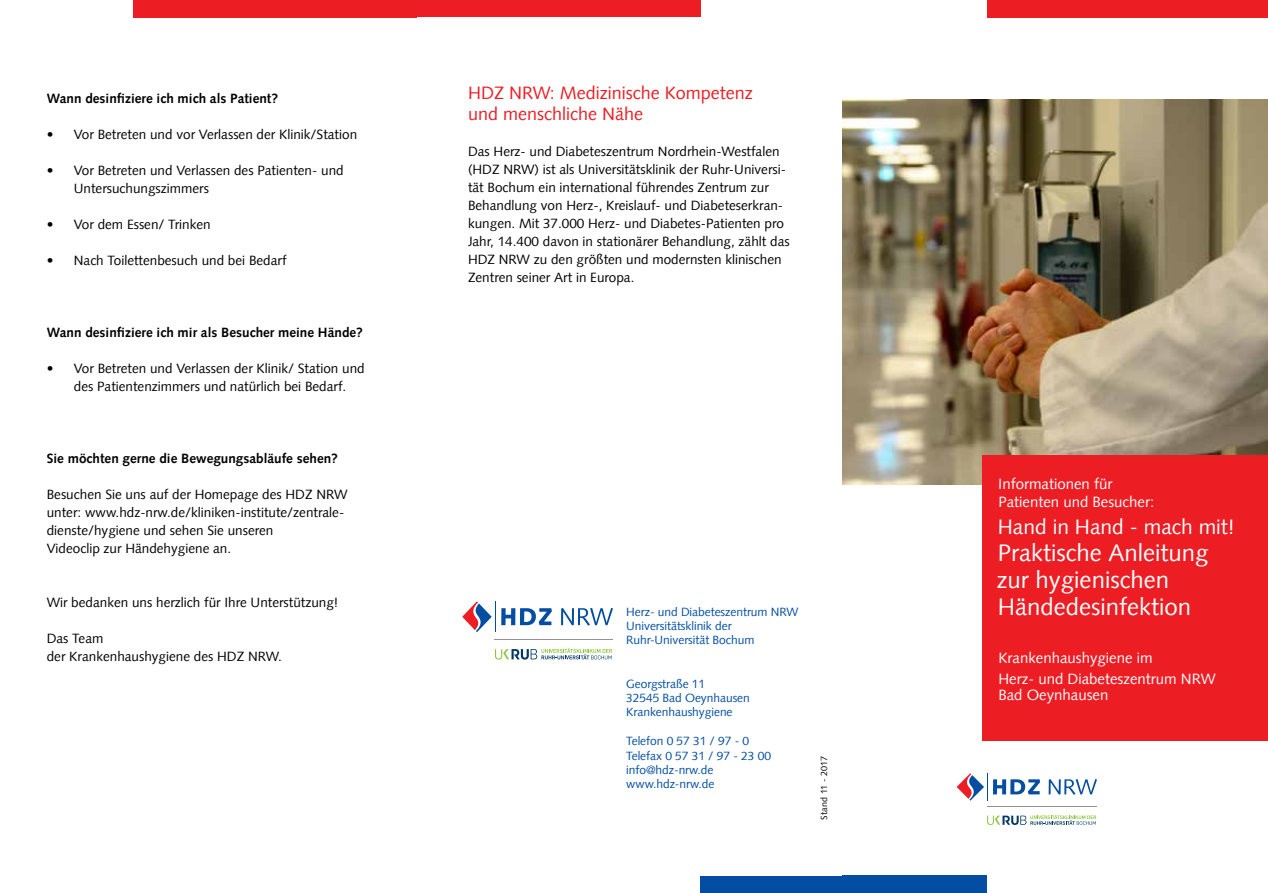
<style>
.page{position:relative;width:1268px;height:893px;background:#fff}
.page>*{position:absolute;margin:0;border:0;box-sizing:border-box;transform-origin:0 0}
.t1{font:24px/27px "Syntax";color:#fff}
.t2{font:21px "Syntax";color:#fff}
.t3{font:18px/21px "Syntax";color:#ed1d24}
.t4{font:15px/18px "Syntax";color:#fff}
.t5{font:13.5px/18px "Syntax";color:#000}
.t6{font:700 13.5px "Syntax";color:#000}
.t7{font:12px/14.4px "Syntax";letter-spacing:-.005em;color:#034ea2}
.t8{font:9px "Syntax";letter-spacing:.02em;color:#000}
</style>
<div class="page">
<svg style="left:495px;top:648px;width:117px;height:12px"></svg>
<svg style="left:501px;top:608px;width:51px;height:17px"></svg>
<svg style="left:561px;top:608px;width:52px;height:18px"></svg>
<svg style="left:462px;top:601px;width:29px;height:31px"></svg>
<hr style="left:495px;top:601px;width:1px;height:31px;background:#034ea2">
<hr style="left:495px;top:639px;width:118px;height:1px;background:#919195">
<div style="left:700px;top:876px;width:155px;height:17px;background:#034ea2"></div>
<div style="left:404px;top:0;width:296px;height:17px;background:#ed1d24"></div>
<img style="left:842px;top:100px;width:425px;height:384px">
<div style="left:986px;top:0;width:281px;height:17px;background:#ed1d24"></div>
<svg style="left:987px;top:815px;width:109px;height:10px"></svg>
<svg style="left:1048px;top:779px;width:48px;height:16px"></svg>
<svg style="left:956px;top:773px;width:83px;height:28px"></svg>
<hr style="left:986px;top:806px;width:110px;height:1px;background:#919195">
<div style="left:842px;top:876px;width:144px;height:17px;background:#034ea2"></div>
<div style="left:133px;top:0;width:284px;height:17px;background:#ed1d24"></div>
<div style="left:982px;top:455px;width:285px;height:286px;background:#ed1d24"></div>
<p class="t6" style="left:47px;top:91px;width:233px">Wann desinfiziere ich mich als Patient?</p>
<p class="t5" style="left:47px;top:125px;width:312px">• Vor Betreten und vor Verlassen der Klinik/Station</p>
<p class="t5" style="left:74px;top:161px;width:271px;text-indent:-27px">• Vor Betreten und Verlassen des Patienten- und<br>Untersuchungszimmers</p>
<p class="t5" style="left:47px;top:215px;width:165px">• Vor dem Essen/ Trinken</p>
<p class="t5" style="left:47px;top:251px;width:241px">• Nach Toilettenbesuch und bei Bedarf</p>
<p class="t6" style="left:47px;top:325px;width:317px">Wann desinfiziere ich mir als Besucher meine Hände?</p>
<p class="t5" style="left:74px;top:359px;width:292px;text-indent:-27px">• Vor Betreten und Verlassen der Klinik/ Station und des Patientenzimmers und natürlich bei Bedarf.</p>
<p class="t6" style="left:47px;top:451px;width:293px">Sie möchten gerne die Bewegungsabläufe sehen?</p>
<p class="t5" style="left:47px;top:485px;width:302px">Besuchen Sie uns auf der Homepage des HDZ NRW unter: www.hdz-nrw.de/kliniken-institute/zentrale&shy;dienste/hygiene und sehen Sie unseren<br>Videoclip zur Händehygiene an.</p>
<p class="t5" style="left:47px;top:593px;width:293px">Wir bedanken uns herzlich für Ihre Unterstützung!</p>
<p class="t5" style="left:47px;top:629px;width:236px">Das Team<br>der Krankenhaushygiene des HDZ NRW.</p>
<h3 class="t3" style="left:468px;top:82px;width:286px">HDZ NRW: Medizinische Kompetenz und menschliche Nähe</h3>
<p class="t5" style="left:468px;top:142px;width:323px">Das Herz- und Diabeteszentrum Nordrhein-Westfalen (HDZ NRW) ist als Universitätsklinik der Ruhr-Universi&shy;tät Bochum ein international führendes Zentrum zur Behandlung von Herz-, Kreislauf- und Diabeteserkran&shy;kungen. Mit 37.000 Herz- und Diabetes-Patienten pro Jahr, 14.400 davon in stationärer Behandlung, zählt das HDZ NRW zu den größten und modernsten klinischen Zentren seiner Art in Europa.</p>
<p class="t7" style="left:626px;top:604px;width:174px">Herz- und Diabeteszentrum NRW<br>Universitätsklinik der<br>Ruhr-Universität Bochum</p>
<p class="t7" style="left:626px;top:676px;width:125px">Georgstraße 11<br>32545 Bad Oeynhausen<br>Krankenhaushygiene</p>
<p class="t7" style="left:626px;top:734px;width:146px">Telefon 0 57 31 / 97 - 0<br>Telefax 0 57 31 / 97 - 23 00 info@hdz-nrw.de www.hdz-nrw.de</p>
<p class="t8" style="left:818px;top:819px;width:65px;rotate:-90deg">Stand 11 - 2017</p>
<p class="t4" style="left:997px;top:474px;width:158px">Informationen für<br>Patienten und Besucher:</p>
<h2 class="t2" style="left:997px;top:514px;width:238px">Hand in Hand - mach mit!</h2>
<h1 class="t1" style="left:996px;top:539px;width:213px">Praktische Anleitung zur hygienischen<br>Händedesinfektion</h1>
<p class="t4" style="left:998px;top:647px;width:219px;line-height:21px">Krankenhaushygiene im<br>Herz- und Diabeteszentrum NRW</p>
<p class="t4" style="left:998px;top:686px;width:112px">Bad Oeynhausen</p>
</div>
